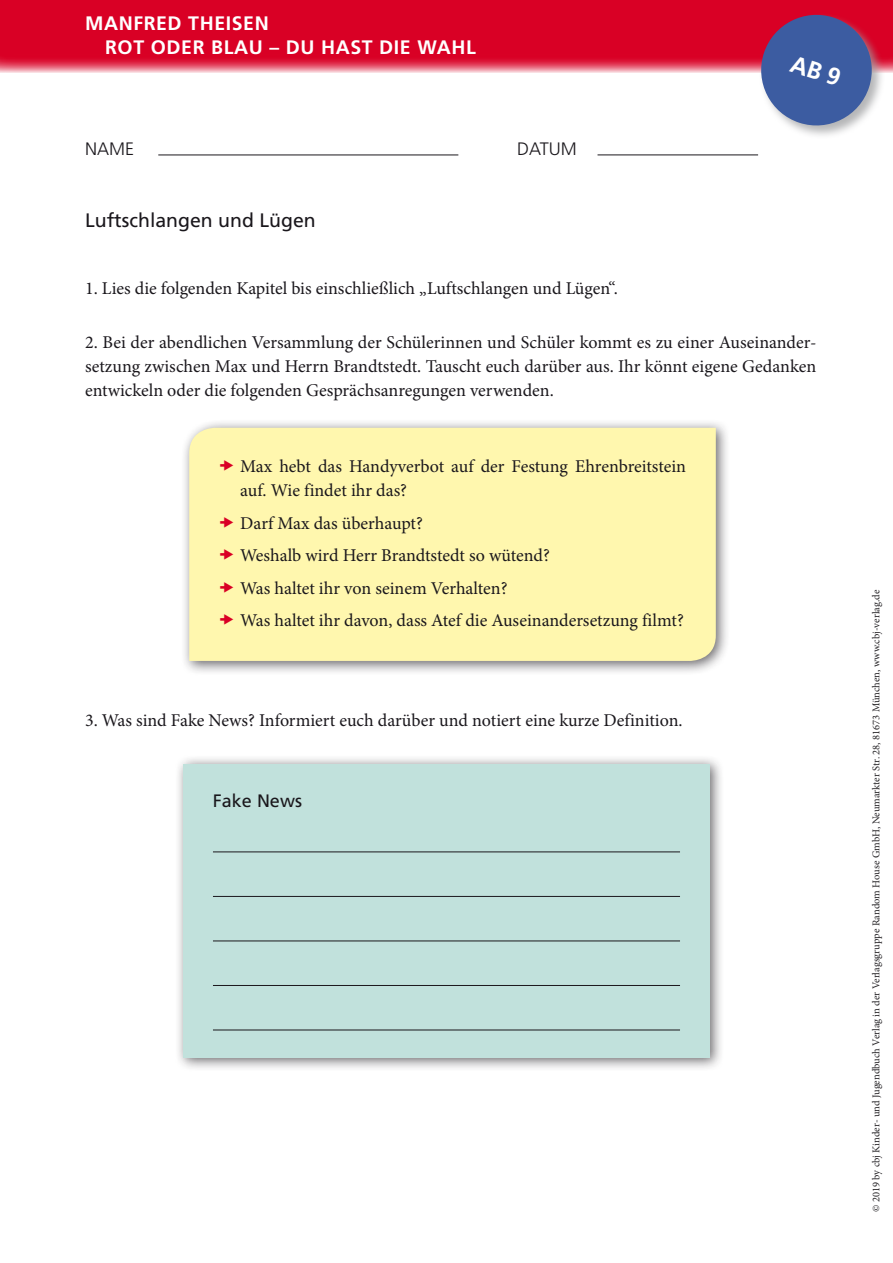
<style>
.page{position:relative;width:893px;height:1263px;background:#fff}
.page>*{position:absolute;margin:0;border:0;box-sizing:border-box;transform-origin:0 0}
.t1{font:700 19.5px/24px "Frutiger LT Pro";letter-spacing:.03em;color:#fff}
.t2{font:19.5px "Frutiger LT Pro";color:#1a171c}
.t3{font:18px/24px "Minion Pro";color:#1a171c}
.t4{font:300 18px "Frutiger LT Pro";color:#1a171c}
.t5{font:18px "Frutiger LT Pro";color:#1a171c}
.t6{font:10.5px "Minion Pro";color:#232124}
</style>
<div class="page">
<svg style="left:0;top:0;width:893px;height:72px;background:#db0f32"></svg>
<div style="left:759px;top:13px;width:127px;height:127px;background:#9d9ea0;opacity:.75"></div>
<hr style="left:158px;top:155px;width:300px;height:1px;background:#1a171c">
<hr style="left:597px;top:155px;width:161px;height:1px;background:#1a171c">
<div style="left:181px;top:419px;width:549px;height:257px;background:#1a171c;opacity:.65"></div>
<div style="left:189px;top:428px;width:527px;height:233px;background:#fff7ae"></div>
<div style="left:175px;top:755px;width:549px;height:317px;background:#1a171c;opacity:.65"></div>
<div style="left:183px;top:764px;width:527px;height:293px;background:#c1e1dc"></div>
<hr style="left:213px;top:851px;width:467px;height:1px;background:#1a171c">
<hr style="left:213px;top:896px;width:467px;height:1px;background:#1a171c">
<hr style="left:213px;top:940px;width:467px;height:1px;background:#1a171c">
<hr style="left:213px;top:985px;width:467px;height:1px;background:#1a171c">
<hr style="left:213px;top:1029px;width:467px;height:1px;background:#1a171c">
<svg style="left:220px;top:460px;width:14px;height:11px"></svg>
<svg style="left:220px;top:517px;width:14px;height:10px"></svg>
<svg style="left:220px;top:549px;width:14px;height:11px"></svg>
<svg style="left:220px;top:582px;width:14px;height:10px"></svg>
<svg style="left:220px;top:614px;width:14px;height:11px"></svg>
<svg style="left:754px;top:8px;width:124px;height:124px;background:#796698"></svg>
<p class="t1" style="left:105px;top:12px;width:372px;text-indent:-20px">MANFRED THEISEN<br>ROT ODER BLAU – DU HAST DIE WAHL</p>
<p class="t4" style="left:85px;top:138px;width:51px">NAME</p>
<p class="t4" style="left:517px;top:138px;width:61px">DATUM</p>
<p class="t2" style="left:85px;top:209px;width:232px">Luftschlangen und Lügen</p>
<p class="t3" style="left:85px;top:276px;width:534px">1. Lies die folgenden Kapitel bis einschließlich „Luftschlangen und Lügen“.</p>
<p class="t3" style="left:85px;top:330px;width:733px;text-align:justify">2. Bei der abendlichen Versammlung der Schülerinnen und Schüler kommt es zu einer Auseinander&shy;setzung zwischen Max und Herrn Brandtstedt. Tauscht euch darüber aus. Ihr könnt eigene Gedanken entwickeln oder die folgenden Gesprächsanregungen verwenden.</p>
<p class="t3" style="left:240px;top:454px;width:447px">Max hebt das Handyverbot auf der Festung Ehrenbreitstein auf. Wie findet ihr das?</p>
<p class="t3" style="left:240px;top:507px;width:445px;line-height:32.5px">Darf Max das überhaupt?<br>Weshalb wird Herr Brandtstedt so wütend?<br>Was haltet ihr von seinem Verhalten?<br>Was haltet ihr davon, dass Atef die Auseinandersetzung filmt?</p>
<p class="t3" style="left:85px;top:708px;width:599px">3. Was sind Fake News? Informiert euch darüber und notiert eine kurze Definition.</p>
<p class="t5" style="left:213px;top:790px;width:91px">Fake News</p>
<p class="t6" style="left:869px;top:1212px;width:624px;rotate:-90deg">© 2019 by cbj Kinder- und Jugendbuch Verlag in der Verlagsgruppe Random House GmbH, Neumarkter Str. 28, 81673 München, www.cbj-verlag.de</p>
</div>
